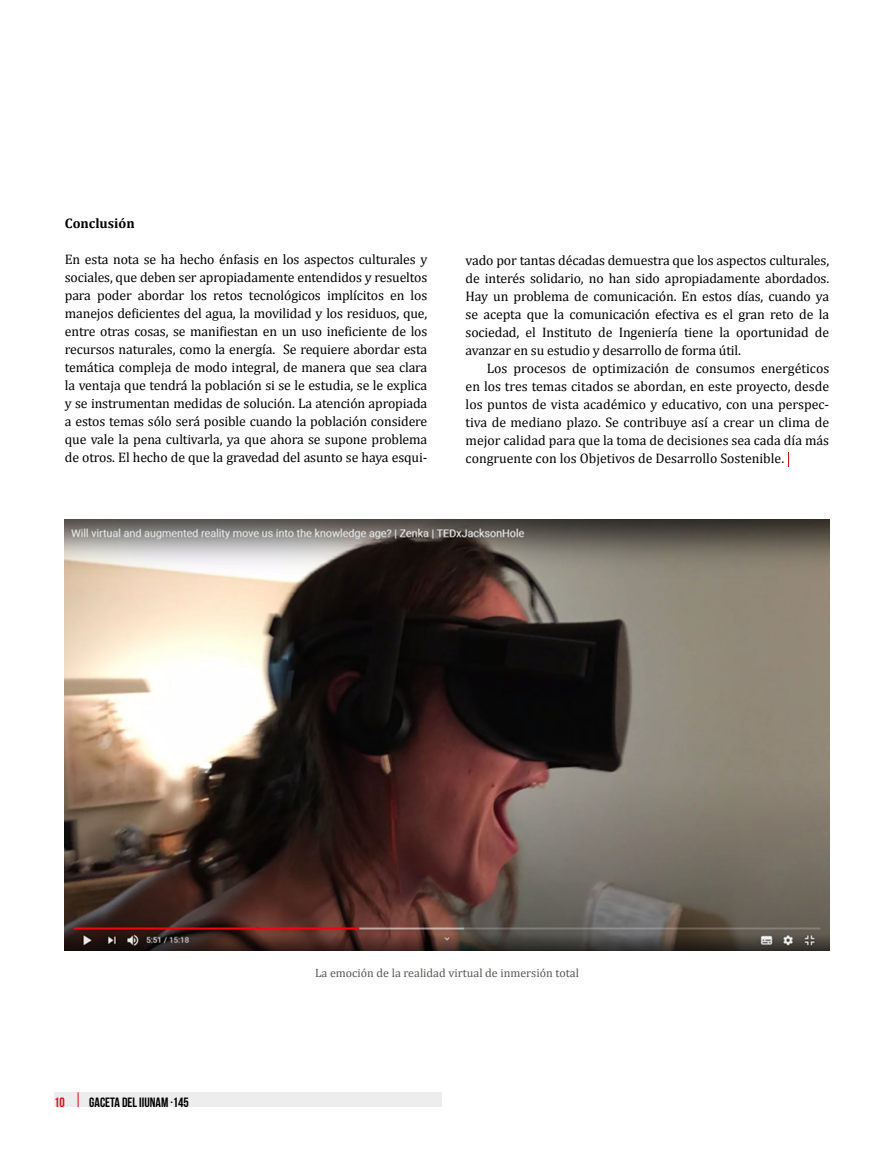
<style>
.page{position:relative;width:893px;height:1149px;background:#fff}
.page>*{position:absolute;margin:0;border:0;box-sizing:border-box;transform-origin:0 0}
.t1{font:13.8px/18px "Cambria";letter-spacing:-.01em;color:#000;text-align:justify}
.t2{font:700 13.8px "Cambria";color:#000}
.t3{font:700 13.5px "Bebas Neue";color:#000}
.t4{font:700 13.5px "Bebas Neue";color:#dc0c15}
.t5{font:12px "Cambria";color:#585856}
</style>
<div class="page">
<div style="left:54px;top:1092px;width:388px;height:14px;background:#ededed"></div>
<img style="left:65px;top:519px;width:764px;height:431px">
<svg style="left:788px;top:452px;width:1px;height:14px"></svg>
<p class="t2" style="left:65px;top:213px;width:71px">Conclusión</p>
<p class="t1" style="left:65px;top:250px;width:364px">En esta nota se ha hecho énfasis en los aspectos culturales y sociales, que deben ser apropiadamente entendidos y resueltos para poder abordar los retos tecnológicos implícitos en los manejos deficientes del agua, la movilidad y los residuos, que, entre otras cosas, se manifiestan en un uso ineficiente de los recursos naturales, como la energía. Se requiere abordar esta temática compleja de modo integral, de manera que sea clara la ventaja que tendrá la población si se le estudia, se le explica y se instrumentan medidas de solución. La atención apropiada a estos temas sólo será posible cuando la población considere que vale la pena cultivarla, ya que ahora se supone problema de otros. El hecho de que la gravedad del asunto se haya esqui-</p>
<p class="t1" style="left:466px;top:251px;width:365px">vado por tantas décadas demuestra que los aspectos culturales, de interés solidario, no han sido apropiadamente abordados.<br>Hay un problema de comunicación. En estos días, cuando ya se acepta que la comunicación efectiva es el gran reto de la sociedad, el Instituto de Ingeniería tiene la oportunidad de avanzar en su estudio y desarrollo de forma útil.</p>
<p class="t1" style="left:466px;top:359px;width:365px;text-indent:21px">Los procesos de optimización de consumos energéticos en los tres temas citados se abordan, en este proyecto, desde los puntos de vista académico y educativo, con una perspec&shy;tiva de mediano plazo. Se contribuye así a crear un clima de mejor calidad para que la toma de decisiones sea cada día más congruente con los Objetivos de Desarrollo Sostenible.</p>
<p class="t4" style="left:54px;top:1094px;width:12px">10</p>
<p class="t3" style="left:89px;top:1094px;width:101px">GACETA DEL IIUNAM ·145</p>
<p class="t5" style="left:315px;top:965px;width:265px">La emoción de la realidad virtual de inmersión total</p>
</div>
